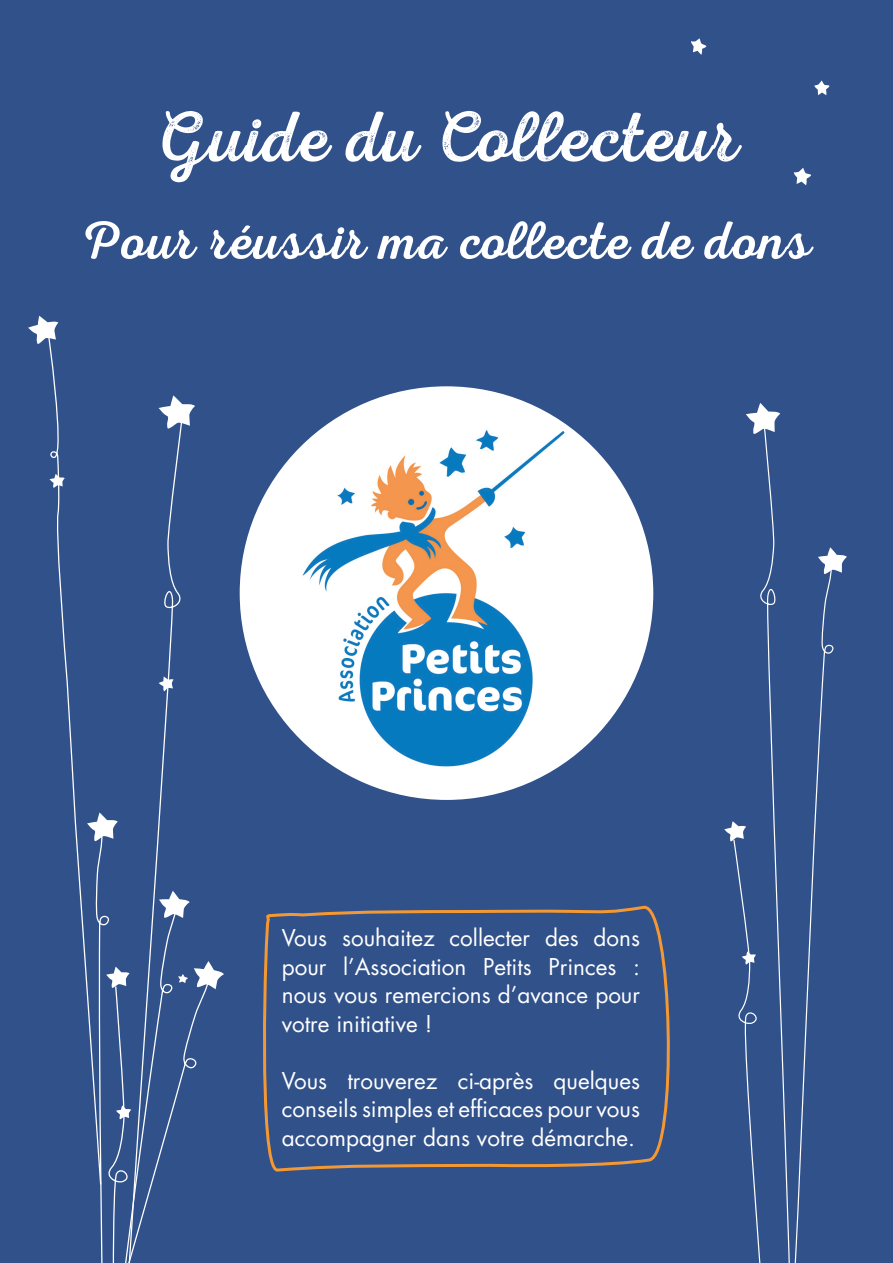
<style>
.page{position:relative;width:893px;height:1263px;background:#31518a}
.page>*{position:absolute;margin:0;border:0;box-sizing:border-box;transform-origin:0 0}
.t1{font:72px "Nexa Rust Script R 01";letter-spacing:.015em;color:#fff}
.t2{font:54px "Nexa Rust Script R 00";letter-spacing:.025em;color:#fff}
.t3{font:22.5px/28.5px "Futura Std";color:#fff;text-align:justify}
</style>
<div class="page">
<div style="left:240px;top:386px;width:413px;height:414px;background:#fff;border-radius:50%"></div>
<img style="left:269px;top:394px;width:377px;height:382px">
<svg style="left:185px;top:891px;width:5px;height:27px"></svg>
<svg style="left:159px;top:395px;width:36px;height:33px"></svg>
<div style="left:122px;top:411px;width:63px;height:563px;background:#31518a"></div>
<svg style="left:159px;top:676px;width:14px;height:15px"></svg>
<div style="left:102px;top:596px;width:32px;height:378px;background:#31518a"></div>
<div style="left:47px;top:328px;width:55px;height:646px;background:#31518a"></div>
<svg style="left:28px;top:316px;width:30px;height:28px"></svg>
<svg style="left:50px;top:474px;width:15px;height:14px"></svg>
<div style="left:0;top:974px;width:211px;height:289px;background:#31518a"></div>
<svg style="left:194px;top:961px;width:30px;height:28px"></svg>
<svg style="left:178px;top:974px;width:10px;height:9px"></svg>
<svg style="left:691px;top:38px;width:15px;height:17px"></svg>
<svg style="left:794px;top:168px;width:17px;height:17px"></svg>
<svg style="left:814px;top:80px;width:16px;height:15px"></svg>
<div style="left:724px;top:403px;width:123px;height:860px;background:#31518a"></div>
<div style="left:254px;top:899px;width:424px;height:276px;background:#31518a"></div>
<p class="t1" style="left:155px;top:94px;width:585px">Guide du Collecteur</p>
<p class="t2" style="left:83px;top:208px;width:728px">Pour réussir ma collecte de dons</p>
<p class="t3" style="left:282px;top:924px;width:360px">Vous souhaitez collecter des dons pour l’Association Petits Princes : nous vous remercions d’avance pour votre initiative !</p>
<p class="t3" style="left:282px;top:1066px;width:360px">Vous trouverez ci-après quelques conseils simples et efficaces pour vous accompagner dans votre démarche.</p>
</div>
